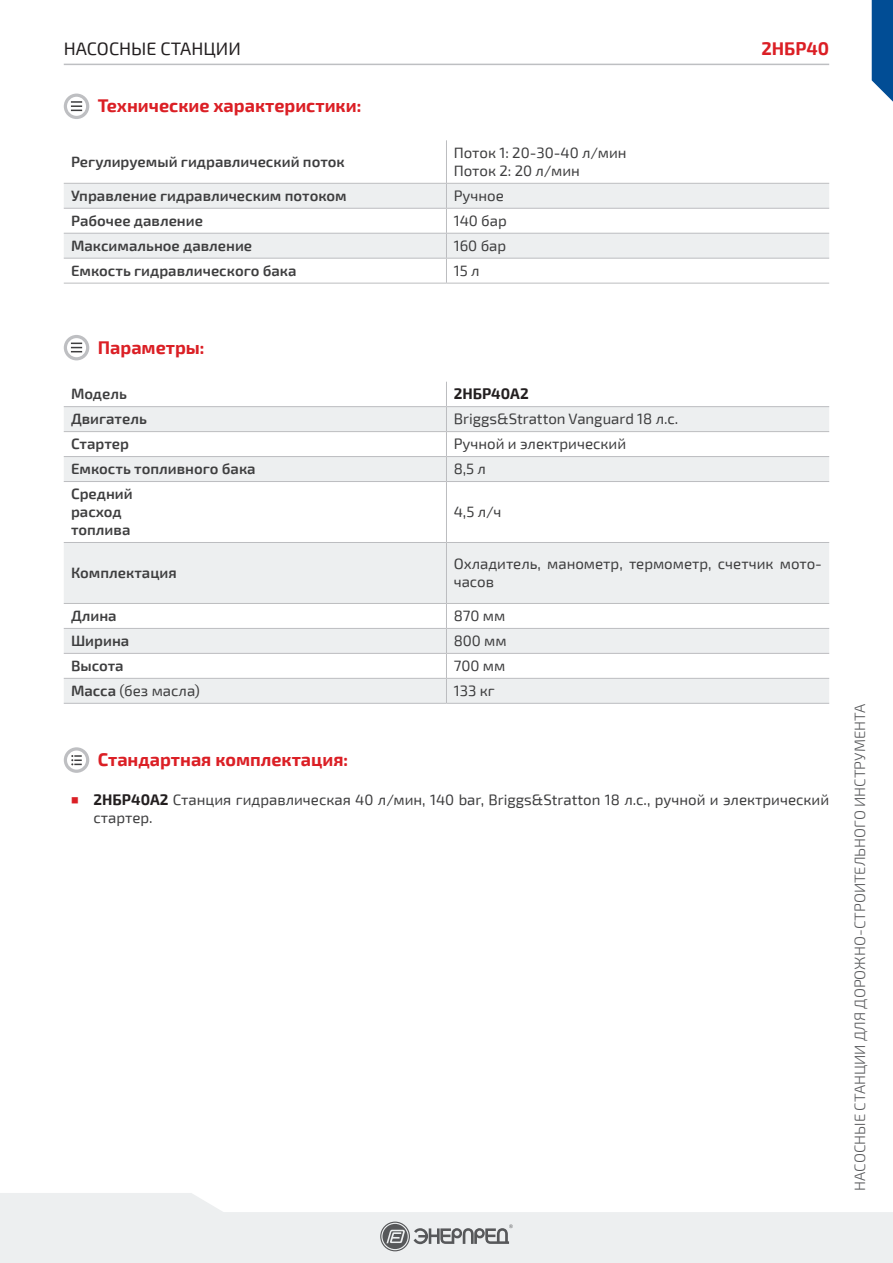
<style>
.page{position:relative;width:893px;height:1263px;background:#fff}
.page>*{position:absolute;margin:0;border:0;box-sizing:border-box;transform-origin:0 0}
.Подзаголовок_красный{font:700 18px "Exo 2";color:#db1f25}
.Подзаголовок{font:18px "Exo 2";color:#231f20}
.Подзаголовок_2{font:700 18px "Exo 2";color:#db1f25}
.Текст{font:15px/18px "Exo 2";color:#3e3e3f}
.Текст-2{font:600 15px "Exo 2";color:#3e3e3f}
.Текст__Таблица-Харак{font:600 15px "Exo 2";color:#3e3e3f}
.Текст__Таблица{font:15px "Exo 2";color:#3e3e3f}
.t1{font:300 15px "Exo 2";color:#57585a}
.Текст__Таблица-Харак-2{font:15px "Exo 2";color:#3e3e3f}
.Текст__Модель{font:700 15px "Exo 2";color:#231f20}
.s1{font-weight:600}
.s2{font-weight:700;color:#231f20}
</style>
<div class="page">
<svg style="left:872px;top:0;width:21px;height:102px;background:#1c5fa0"></svg>
<svg style="left:1px;top:1193px;width:892px;height:70px;fill:#edeff0"></svg>
<svg style="left:0;top:1193px;width:1px;height:70px"></svg>
<svg style="left:380px;top:1221px;width:133px;height:30px;background:#bebfc1"></svg>
<hr style="left:64px;top:64px;width:765px;height:1px;background:#bebfc2">
<svg style="left:64px;top:407px;width:765px;height:296px;fill:#edeff0"></svg>
<hr style="left:64px;top:406px;width:382px;height:1px;background:#bcbdc0">
<hr style="left:446px;top:406px;width:383px;height:1px;background:#bcbdc0">
<hr style="left:64px;top:431px;width:382px;height:1px;background:#bcbdc0">
<hr style="left:446px;top:431px;width:383px;height:1px;background:#bcbdc0">
<hr style="left:64px;top:456px;width:382px;height:1px;background:#bcbdc0">
<hr style="left:446px;top:456px;width:383px;height:1px;background:#bcbdc0">
<svg style="left:446px;top:382px;width:1px;height:99px"></svg>
<hr style="left:64px;top:481px;width:382px;height:1px;background:#bcbdc0">
<hr style="left:446px;top:481px;width:383px;height:1px;background:#bcbdc0">
<hr style="left:446px;top:482px;width:1px;height:60px;background:#bcbdc0">
<hr style="left:64px;top:542px;width:382px;height:1px;background:#bcbdc0">
<hr style="left:446px;top:542px;width:383px;height:1px;background:#bcbdc0">
<hr style="left:446px;top:543px;width:1px;height:60px;background:#bcbdc0">
<hr style="left:64px;top:603px;width:382px;height:1px;background:#bcbdc0">
<hr style="left:446px;top:603px;width:383px;height:1px;background:#bcbdc0">
<hr style="left:64px;top:628px;width:382px;height:1px;background:#bcbdc0">
<hr style="left:446px;top:628px;width:383px;height:1px;background:#bcbdc0">
<hr style="left:64px;top:653px;width:382px;height:1px;background:#bcbdc0">
<hr style="left:446px;top:653px;width:383px;height:1px;background:#bcbdc0">
<hr style="left:64px;top:678px;width:382px;height:1px;background:#bcbdc0">
<hr style="left:446px;top:678px;width:383px;height:1px;background:#bcbdc0">
<svg style="left:446px;top:604px;width:1px;height:99px"></svg>
<hr style="left:64px;top:703px;width:382px;height:1px;background:#bcbdc0">
<hr style="left:446px;top:703px;width:383px;height:1px;background:#bcbdc0">
<svg style="left:64px;top:94px;width:25px;height:25px"></svg>
<svg style="left:64px;top:184px;width:765px;height:74px;fill:#edeff0"></svg>
<hr style="left:446px;top:140px;width:1px;height:43px;background:#bcbdc0">
<hr style="left:64px;top:183px;width:382px;height:1px;background:#bcbdc0">
<hr style="left:446px;top:183px;width:383px;height:1px;background:#bcbdc0">
<hr style="left:64px;top:208px;width:382px;height:1px;background:#bcbdc0">
<hr style="left:446px;top:208px;width:383px;height:1px;background:#bcbdc0">
<hr style="left:64px;top:233px;width:382px;height:1px;background:#bcbdc0">
<hr style="left:446px;top:233px;width:383px;height:1px;background:#bcbdc0">
<hr style="left:64px;top:258px;width:382px;height:1px;background:#bcbdc0">
<hr style="left:446px;top:258px;width:383px;height:1px;background:#bcbdc0">
<svg style="left:446px;top:184px;width:1px;height:99px"></svg>
<hr style="left:64px;top:283px;width:382px;height:1px;background:#bcbdc0">
<hr style="left:446px;top:283px;width:383px;height:1px;background:#bcbdc0">
<svg style="left:64px;top:335px;width:25px;height:25px"></svg>
<svg style="left:64px;top:747px;width:25px;height:26px"></svg>
<p class="Подзаголовок" style="left:64px;top:38px;width:179px">НАСОСНЫЕ СТАНЦИИ</p>
<p class="Подзаголовок_красный" style="left:98px;top:95px;width:265px">Технические характеристики:</p>
<p class="Текст-2" style="left:71px;top:153px;width:275px">Регулируемый гидравлический поток</p>
<p class="Текст__Таблица" style="left:454px;top:144px;width:174px">Поток 1: 20-30-40 л/мин</p>
<p class="Текст__Таблица" style="left:454px;top:162px;width:128px">Поток 2: 20 л/мин</p>
<p class="Текст-2" style="left:71px;top:187px;width:277px">Управление гидравлическим потоком</p>
<p class="Текст" style="left:454px;top:187px;width:52px">Ручное</p>
<p class="Текст-2" style="left:71px;top:212px;width:133px">Рабочее давление</p>
<p class="Текст" style="left:454px;top:212px;width:55px">140 бар</p>
<p class="Текст-2" style="left:71px;top:237px;width:183px">Максимальное давление</p>
<p class="Текст" style="left:454px;top:237px;width:54px">160 бар</p>
<p class="Текст-2" style="left:71px;top:262px;width:227px">Емкость гидравлического бака</p>
<p class="Текст" style="left:454px;top:262px;width:27px">15 л</p>
<p class="Подзаголовок_красный" style="left:98px;top:336px;width:108px">Параметры:</p>
<p class="Текст__Таблица-Харак" style="left:71px;top:385px;width:57px">Модель</p>
<p class="Текст__Модель" style="left:454px;top:385px;width:76px">2НБР40А2</p>
<p class="Текст__Таблица-Харак" style="left:71px;top:410px;width:77px">Двигатель</p>
<p class="Текст" style="left:454px;top:410px;width:226px">Briggs&amp;Stratton Vanguard 18 л.с.</p>
<p class="Текст__Таблица-Харак" style="left:71px;top:435px;width:60px">Стартер</p>
<p class="Текст__Таблица" style="left:454px;top:435px;width:174px">Ручной и электрический</p>
<p class="Текст__Таблица-Харак" style="left:71px;top:460px;width:186px">Емкость топливного бака</p>
<p class="Текст__Таблица" style="left:454px;top:460px;width:34px">8,5 л</p>
<p class="Текст__Таблица-Харак" style="left:71px;top:485px;width:63px">Средний</p>
<p class="Текст__Таблица-Харак" style="left:71px;top:503px;width:52px">расход</p>
<p class="Текст__Таблица-Харак" style="left:71px;top:521px;width:61px">топлива</p>
<p class="Текст__Таблица" style="left:454px;top:503px;width:49px">4,5 л/ч</p>
<p class="Подзаголовок_2" style="left:761px;top:38px;width:69px">2НБР40</p>
<p class="Текст__Таблица-Харак" style="left:71px;top:564px;width:107px">Комплектация</p>
<p class="Текст" style="left:454px;top:555px;width:370px">Охладитель, манометр, термометр, счетчик мото&shy;часов</p>
<p class="Текст__Таблица-Харак" style="left:71px;top:607px;width:47px">Длина</p>
<p class="Текст__Таблица" style="left:454px;top:607px;width:53px">870 мм</p>
<p class="Текст__Таблица-Харак" style="left:71px;top:632px;width:60px">Ширина</p>
<p class="Текст__Таблица" style="left:454px;top:632px;width:54px">800 мм</p>
<p class="Текст__Таблица-Харак" style="left:71px;top:657px;width:54px">Высота</p>
<p class="Текст__Таблица" style="left:454px;top:657px;width:53px">700 мм</p>
<p class="Текст__Таблица-Харак-2" style="left:71px;top:682px;width:130px"><span class="s1">Масса</span> (без масла)</p>
<p class="Текст__Таблица" style="left:454px;top:682px;width:42px">133 кг</p>
<p class="Подзаголовок_красный" style="left:98px;top:749px;width:252px">Стандартная комплектация:</p>
<p class="Текст" style="left:94px;top:791px;width:737px"><span class="s2">2НБР40А2</span> Станция гидравлическая 40 л/мин, 140 bar, Briggs&amp;Stratton 18 л.с., ручной и электрический стартер.</p>
<p class="t1" style="left:851px;top:1191px;width:488px;rotate:-90deg">НАСОСНЫЕ СТАНЦИИ ДЛЯ ДОРОЖНО-СТРОИТЕЛЬНОГО ИНСТРУМЕНТА</p>
</div>
